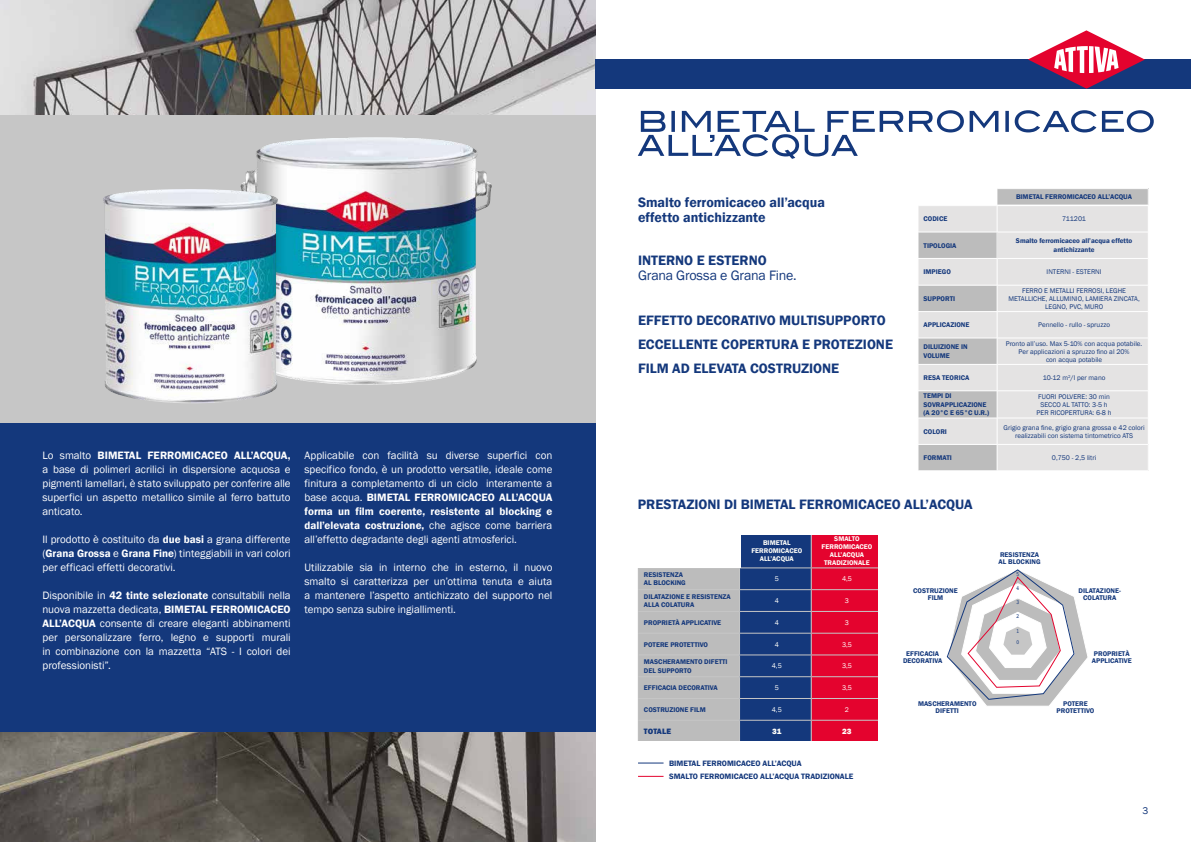
<style>
.page{position:relative;width:1191px;height:842px;background:#fff}
.page>*{position:absolute;margin:0;border:0;box-sizing:border-box;transform-origin:0 0}
.t1{font:600 14px/24px "Franklin Gothic";color:#14387c}
.t2{font:14px "Franklin Gothic";letter-spacing:-.02em;color:#14387c}
.t3{font:11px/14px "Franklin Gothic";letter-spacing:-.005em;color:#fff;text-align:justify}
.t4{font:10px "Franklin Gothic";color:#14387c}
.t5{font:600 8px/12.8px "Franklin Gothic";color:#14387c}
.t6{font:800 8px "Franklin Gothic";letter-spacing:.01em;color:#14387c}
.t7{font:800 8px "Franklin Gothic";color:#fffffa}
.t8{font:600 7px/8.4px "Franklin Gothic";color:#14387c}
.t9{font:7px/8px "Franklin Gothic";color:#14387c;text-align:center}
.t10{font:600 7px/8px "Franklin Gothic";color:#fffffa;text-align:center}
.t11{font:7px "Franklin Gothic";color:#fffffa}
.t12{font:6.1px/11.6px "Courier";color:#14387c;scale:.91 1}
.s1{font-weight:600}
</style>
<div class="page">
<img style="left:0;top:0;width:595px;height:842px">
<div style="left:595px;top:59px;width:596px;height:30px;background:#14387c"></div>
<svg style="left:1028px;top:30px;width:116px;height:59px"></svg>
<div style="left:0;top:116px;width:595px;height:308px;background:#c6c6c6"></div>
<div style="left:0;top:424px;width:595px;height:308px;background:#14387c"></div>
<img style="left:240px;top:137px;width:252px;height:248px">
<img style="left:103px;top:189px;width:175px;height:214px">
<svg style="left:918px;top:189px;width:231px;height:282px;background:#dedddd"></svg>
<hr style="left:996px;top:205px;width:152px;height:1px;background:#fff">
<svg style="left:638px;top:110px;width:515px;height:49px"></svg>
<svg style="left:946px;top:569px;width:142px;height:137px"></svg>
<svg style="left:638px;top:763px;width:25px;height:1px"></svg>
<svg style="left:638px;top:776px;width:25px;height:1px"></svg>
<svg style="left:638px;top:535px;width:240px;height:206px;background:#945f80"></svg>
<div style="left:634px;top:527px;width:106px;height:41px;background:#fff"></div>
<p class="t3" style="left:43px;top:449px;width:250px">Lo smalto <span class="s1">BIMETAL FERROMICACEO ALL’ACQUA, </span>a base di polimeri acrilici in dispersione acquosa e pigmenti lamellari, è stato sviluppato per conferire alle superfici un aspetto metallico simile al ferro battuto anticato.</p>
<p class="t3" style="left:43px;top:533px;width:250px">Il prodotto è costituito da <span class="s1">due basi</span> a grana differente (<span class="s1">Grana Grossa</span> e <span class="s1">Grana Fine</span>) tinteggiabili in vari colori per efficaci effetti decorativi.</p>
<p class="t3" style="left:43px;top:589px;width:250px">Disponibile in <span class="s1">42 tinte selezionate</span> consultabili nella nuova mazzetta dedicata, <span class="s1">BIMETAL FERROMICACEO ALL’ACQUA</span> consente di creare eleganti abbinamenti per personalizzare ferro, legno e supporti murali in combinazione con la mazzetta “ATS - I colori dei professionisti”.</p>
<p class="t3" style="left:304px;top:449px;width:249px">Applicabile con facilità su diverse superfici con specifico fondo, è un prodotto versatile, ideale come finitura a completamento di un ciclo interamente a base acqua. <span class="s1">BIMETAL FERROMICACEO ALL’ACQUA forma un film coerente, resistente al blocking e dall’elevata costruzione,</span> che agisce come barriera all’effetto degradante degli agenti atmosferici.</p>
<p class="t3" style="left:304px;top:561px;width:249px">Utilizzabile sia in interno che in esterno, il nuovo smalto si caratterizza per un’ottima tenuta e aiuta a mantenere l’aspetto antichizzato del supporto nel tempo senza subire ingiallimenti.</p>
<p class="t1" style="left:638px;top:196px;width:188px;line-height:15px">Smalto ferromicaceo all’acqua effetto antichizzante</p>
<p class="t1" style="left:638px;top:249px;width:130px">INTERNO E ESTERNO</p>
<p class="t2" style="left:638px;top:270px;width:160px">Grana Grossa e Grana Fine.</p>
<p class="t1" style="left:638px;top:309px;width:256px">EFFETTO DECORATIVO MULTISUPPORTO<br>ECCELLENTE COPERTURA E PROTEZIONE<br>FILM AD ELEVATA COSTRUZIONE</p>
<p class="t8" style="left:1016px;top:193px;width:117px">BIMETAL FERROMICACEO ALL’ACQUA</p>
<p class="t8" style="left:923px;top:215px;width:25px">CODICE</p>
<p class="t9" style="left:1062px;top:215px;width:25px">711201</p>
<p class="t8" style="left:923px;top:241px;width:34px">TIPOLOGIA</p>
<p class="t8" style="left:1016px;top:237px;width:118px;text-align:center">Smalto ferromicaceo all’acqua effetto antichizzante</p>
<p class="t8" style="left:923px;top:268px;width:29px">IMPIEGO</p>
<p class="t9" style="left:1046px;top:268px;width:57px">INTERNI - ESTERNI</p>
<p class="t8" style="left:923px;top:295px;width:33px">SUPPORTI</p>
<p class="t9" style="left:1008px;top:287px;width:133px">FERRO E METALLI FERROSI, LEGHE<br>METALLICHE, ALLUMINIO, LAMIERA ZINCATA,<br>LEGNO, PVC, MURO</p>
<p class="t8" style="left:923px;top:321px;width:47px">APPLICAZIONE</p>
<p class="t9" style="left:1038px;top:321px;width:73px">Pennello - rullo - spruzzo</p>
<p class="t8" style="left:923px;top:343px;width:45px">DILUIZIONE IN<br>VOLUME</p>
<p class="t9" style="left:1006px;top:340px;width:138px">Pronto all’uso. Max 5-10% con acqua potabile.<br>Per applicazioni a spruzzo fino al 20%<br>con acqua potabile</p>
<p class="t8" style="left:923px;top:374px;width:47px">RESA TEORICA</p>
<p class="t9" style="left:1042px;top:374px;width:64px">10-12 m<sup>2</sup>/l per mano</p>
<p class="t8" style="left:923px;top:392px;width:67px">TEMPI DI<br>SOVRAPPLICAZIONE (A 20°C E 65°C U.R.)</p>
<p class="t9" style="left:1036px;top:393px;width:76px">FUORI POLVERE: 30 min<br>SECCO AL TATTO: 3-5 h<br>PER RICOPERTURA: 6-8 h</p>
<p class="t8" style="left:923px;top:427px;width:25px">COLORI</p>
<p class="t9" style="left:1003px;top:423px;width:142px">Grigio grana fine, grigio grana grossa e 42 colori realizzabili con sistema tintometrico ATS</p>
<p class="t8" style="left:923px;top:454px;width:30px">FORMATI</p>
<p class="t9" style="left:1052px;top:454px;width:46px">0,750 - 2,5 litri</p>
<p class="t1" style="left:638px;top:493px;width:336px">PRESTAZIONI DI BIMETAL FERROMICACEO ALL’ACQUA</p>
<p class="t10" style="left:751px;top:539px;width:52px">BIMETAL<br>FERROMICACEO<br>ALL’ACQUA</p>
<p class="t10" style="left:821px;top:535px;width:52px">SMALTO<br>FERROMICACEO<br>ALL’ACQUA<br>TRADIZIONALE</p>
<p class="t8" style="left:644px;top:571px;width:43px">RESISTENZA<br>AL BLOCKING</p>
<p class="t11" style="left:774px;top:576px;width:6px">5</p>
<p class="t11" style="left:842px;top:574px;width:11px">4,5</p>
<p class="t8" style="left:644px;top:593px;width:88px">DILATAZIONE E RESISTENZA<br>ALLA COLATURA</p>
<p class="t11" style="left:774px;top:596px;width:6px">4</p>
<p class="t11" style="left:845px;top:598px;width:6px">3</p>
<p class="t8" style="left:644px;top:618px;width:79px">PROPRIETÀ APPLICATIVE</p>
<p class="t11" style="left:774px;top:618px;width:6px">4</p>
<p class="t11" style="left:845px;top:619px;width:6px">3</p>
<p class="t8" style="left:644px;top:640px;width:66px">POTERE PROTETTIVO</p>
<p class="t11" style="left:774px;top:640px;width:6px">4</p>
<p class="t11" style="left:842px;top:641px;width:11px">3,5</p>
<p class="t8" style="left:644px;top:658px;width:85px">MASCHERAMENTO DIFETTI<br>DEL SUPPORTO</p>
<p class="t11" style="left:772px;top:662px;width:11px">4,5</p>
<p class="t11" style="left:842px;top:663px;width:11px">3,5</p>
<p class="t8" style="left:644px;top:684px;width:75px">EFFICACIA DECORATIVA</p>
<p class="t11" style="left:774px;top:685px;width:6px">5</p>
<p class="t11" style="left:842px;top:685px;width:11px">3,5</p>
<p class="t8" style="left:644px;top:706px;width:63px">COSTRUZIONE FILM</p>
<p class="t11" style="left:772px;top:705px;width:11px">4,5</p>
<p class="t11" style="left:845px;top:707px;width:6px">2</p>
<p class="t6" style="left:644px;top:726px;width:29px">TOTALE</p>
<p class="t7" style="left:772px;top:726px;width:11px">31</p>
<p class="t7" style="left:842px;top:726px;width:11px">23</p>
<p class="t5" style="left:669px;top:757px;width:186px">BIMETAL FERROMICACEO ALL’ACQUA<br>SMALTO FERROMICACEO ALL’ACQUA TRADIZIONALE</p>
<p class="t8" style="left:913px;top:587px;width:46px;line-height:7px;text-align:center">COSTRUZIONE<br>FILM</p>
<p class="t8" style="left:903px;top:650px;width:41px;line-height:7px;text-align:center">EFFICACIA<br>DECORATIVA</p>
<p class="t8" style="left:918px;top:700px;width:60px;line-height:7px;text-align:center">MASCHERAMENTO<br>DIFETTI</p>
<p class="t8" style="left:998px;top:551px;width:43px;line-height:7px">RESISTENZA<br>AL BLOCKING</p>
<p class="t12" style="left:1016px;top:569px;width:5px">5</p>
<p class="t12" style="left:1016px;top:583px;width:5px">4</p>
<p class="t12" style="left:1016px;top:597px;width:5px">3</p>
<p class="t12" style="left:1016px;top:611px;width:5px">2</p>
<p class="t12" style="left:1016px;top:625px;width:5px">1<br>0</p>
<p class="t8" style="left:1078px;top:587px;width:44px;line-height:7px;text-align:center">DILATAZIONE-<br>COLATURA</p>
<p class="t8" style="left:1091px;top:650px;width:41px;line-height:7px">PROPRIETÀ<br>APPLICATIVE</p>
<p class="t8" style="left:1056px;top:700px;width:39px;line-height:7px;text-align:center">POTERE<br>PROTETTIVO</p>
<p class="t4" style="left:1142px;top:806px;width:7px">3</p>
</div>
